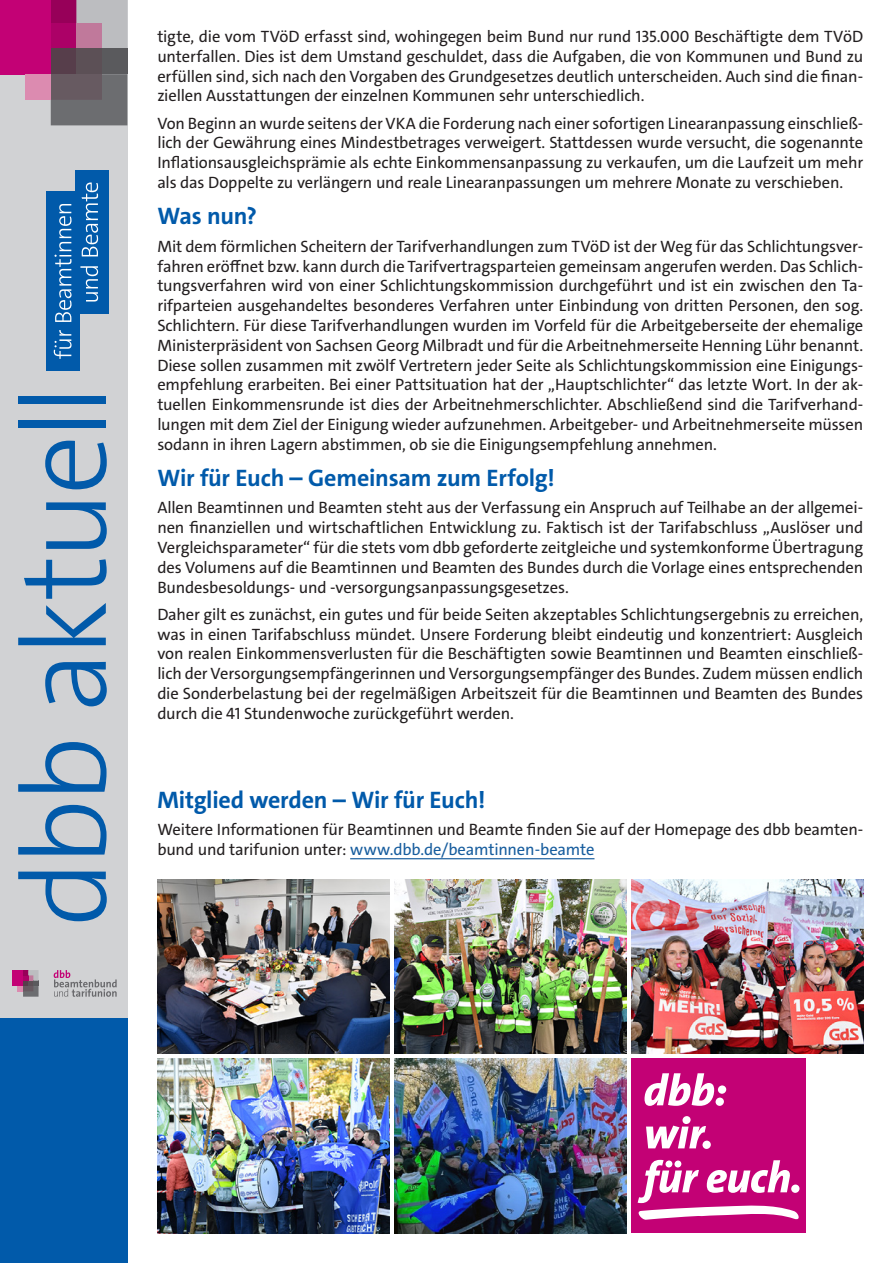
<style>
.page{position:relative;width:893px;height:1263px;background:#fff}
.page>*{position:absolute;margin:0;border:0;box-sizing:border-box;transform-origin:0 0}
.t1{font:300 120px "The Sans C4 s";letter-spacing:-.04em;color:#015aaa}
.Zwischenüberschrift{font:700 24px "The Sans C4 s";letter-spacing:-.01em;color:#015aaa}
.Fliesstext{font:16.5px/19.8px "The Sans C4 s";letter-spacing:-.01em;color:#231f20;text-align:justify}
.s1{color:#175d9e}
</style>
<div class="page">
<div style="left:0;top:0;width:127px;height:1263px;background:#d1d2d4"></div>
<div style="left:0;top:0;width:51px;height:74px;background:#c30175"></div>
<div style="left:51px;top:0;width:25px;height:23px;background:#970059"></div>
<div style="left:51px;top:23px;width:25px;height:26px;background:#ac0167"></div>
<div style="left:51px;top:49px;width:25px;height:25px;background:#573e4b"></div>
<svg style="left:76px;top:0;width:51px;height:49px;background:#baa8b3"></svg>
<div style="left:76px;top:49px;width:26px;height:25px;background:#5c5056"></div>
<div style="left:102px;top:49px;width:25px;height:25px;background:#5a5a5d"></div>
<svg style="left:51px;top:74px;width:76px;height:51px;background:#6a666b"></svg>
<div style="left:25px;top:74px;width:26px;height:26px;background:#dc8bb0"></div>
<div style="left:0;top:1018px;width:127px;height:245px;background:#015aaa"></div>
<svg style="left:54px;top:970px;width:63px;height:27px"></svg>
<div style="left:13px;top:970px;width:10px;height:16px;background:#c30175"></div>
<svg style="left:18px;top:970px;width:21px;height:27px"></svg>
<div style="left:47px;top:191px;width:33px;height:179px;background:#015aaa"></div>
<svg style="left:54px;top:204px;width:18px;height:155px"></svg>
<div style="left:75px;top:170px;width:33px;height:144px;background:#015aaa"></div>
<svg style="left:80px;top:182px;width:18px;height:119px"></svg>
<hr style="left:350px;top:858px;width:244px;height:1px;background:#175d9e">
<img style="left:157px;top:879px;width:232px;height:175px">
<img style="left:157px;top:1059px;width:232px;height:174px">
<img style="left:394px;top:1059px;width:232px;height:174px">
<img style="left:394px;top:879px;width:232px;height:175px">
<img style="left:631px;top:879px;width:232px;height:175px">
<div style="left:631px;top:1059px;width:175px;height:174px;background:#c30175"></div>
<svg style="left:644px;top:1073px;width:82px;height:33px"></svg>
<svg style="left:646px;top:1116px;width:60px;height:32px"></svg>
<div style="left:702px;top:1140px;width:9px;height:9px;background:#fff;border-radius:50%"></div>
<svg style="left:637px;top:1160px;width:163px;height:60px"></svg>
<div style="left:791px;top:1184px;width:8px;height:9px;background:#fff;border-radius:50%"></div>
<h1 class="t1" style="left:-12px;top:927px;width:544px;rotate:-90deg">dbb aktuell</h1>
<p class="Fliesstext" style="left:157px;top:27px;width:707px">tigte, die vom TVöD erfasst sind, wohingegen beim Bund nur rund 135.000 Beschäftigte dem TVöD unterfallen. Dies ist dem Umstand geschuldet, dass die Aufgaben, die von Kommunen und Bund zu erfüllen sind, sich nach den Vorgaben des Grundgesetzes deutlich unterscheiden. Auch sind die finan&shy;ziellen Ausstattungen der einzelnen Kommunen sehr unterschiedlich.</p>
<p class="Fliesstext" style="left:157px;top:113px;width:707px">Von Beginn an wurde seitens der VKA die Forderung nach einer sofortigen Linearanpassung einschließ&shy;lich der Gewährung eines Mindestbetrages verweigert. Stattdessen wurde versucht, die sogenannte Inflationsausgleichsprämie als echte Einkommensanpassung zu verkaufen, um die Laufzeit um mehr als das Doppelte zu verlängern und reale Linearanpassungen um mehrere Monate zu verschieben.</p>
<p class="Zwischenüberschrift" style="left:157px;top:201px;width:101px">Was nun?</p>
<p class="Fliesstext" style="left:157px;top:236px;width:707px">Mit dem förmlichen Scheitern der Tarifverhandlungen zum TVöD ist der Weg für das Schlichtungsver&shy;fahren eröffnet bzw. kann durch die Tarifvertragsparteien gemeinsam angerufen werden. Das Schlich&shy;tungsverfahren wird von einer Schlichtungskommission durchgeführt und ist ein zwischen den Ta&shy;rifparteien ausgehandeltes besonderes Verfahren unter Einbindung von dritten Personen, den sog.<br>Schlichtern. Für diese Tarifverhandlungen wurden im Vorfeld für die Arbeitgeberseite der ehemalige Ministerpräsident von Sachsen Georg Milbradt und für die Arbeitnehmerseite Henning Lühr benannt.<br>Diese sollen zusammen mit zwölf Vertretern jeder Seite als Schlichtungskommission eine Einigungs&shy;empfehlung erarbeiten. Bei einer Pattsituation hat der „Hauptschlichter“ das letzte Wort. In der ak&shy;tuellen Einkommensrunde ist dies der Arbeitnehmerschlichter. Abschließend sind die Tarifverhand&shy;lungen mit dem Ziel der Einigung wieder aufzunehmen. Arbeitgeber- und Arbeitnehmerseite müssen sodann in ihren Lagern abstimmen, ob sie die Einigungsempfehlung annehmen.</p>
<p class="Zwischenüberschrift" style="left:157px;top:462px;width:399px">Wir für Euch – Gemeinsam zum Erfolg!</p>
<p class="Fliesstext" style="left:157px;top:498px;width:707px">Allen Beamtinnen und Beamten steht aus der Verfassung ein Anspruch auf Teilhabe an der allgemei&shy;nen finanziellen und wirtschaftlichen Entwicklung zu. Faktisch ist der Tarifabschluss „Auslöser und Vergleichsparameter“ für die stets vom dbb geforderte zeitgleiche und systemkonforme Übertragung des Volumens auf die Beamtinnen und Beamten des Bundes durch die Vorlage eines entsprechenden Bundesbesoldungs- und -versorgungsanpassungsgesetzes.</p>
<p class="Fliesstext" style="left:157px;top:604px;width:707px">Daher gilt es zunächst, ein gutes und für beide Seiten akzeptables Schlichtungsergebnis zu erreichen, was in einen Tarifabschluss mündet. Unsere Forderung bleibt eindeutig und konzentriert: Ausgleich von realen Einkommensverlusten für die Beschäftigten sowie Beamtinnen und Beamten einschließ&shy;lich der Versorgungsempfängerinnen und Versorgungsempfänger des Bundes. Zudem müssen endlich die Sonderbelastung bei der regelmäßigen Arbeitszeit für die Beamtinnen und Beamten des Bundes durch die 41 Stundenwoche zurückgeführt werden.</p>
<p class="Zwischenüberschrift" style="left:157px;top:784px;width:330px">Mitglied werden – Wir für Euch!</p>
<p class="Fliesstext" style="left:157px;top:820px;width:707px">Weitere Informationen für Beamtinnen und Beamte finden Sie auf der Homepage des dbb beamten&shy;bund und tarifunion unter: <span class="s1">www.dbb.de/beamtinnen-beamte</span></p>
</div>
